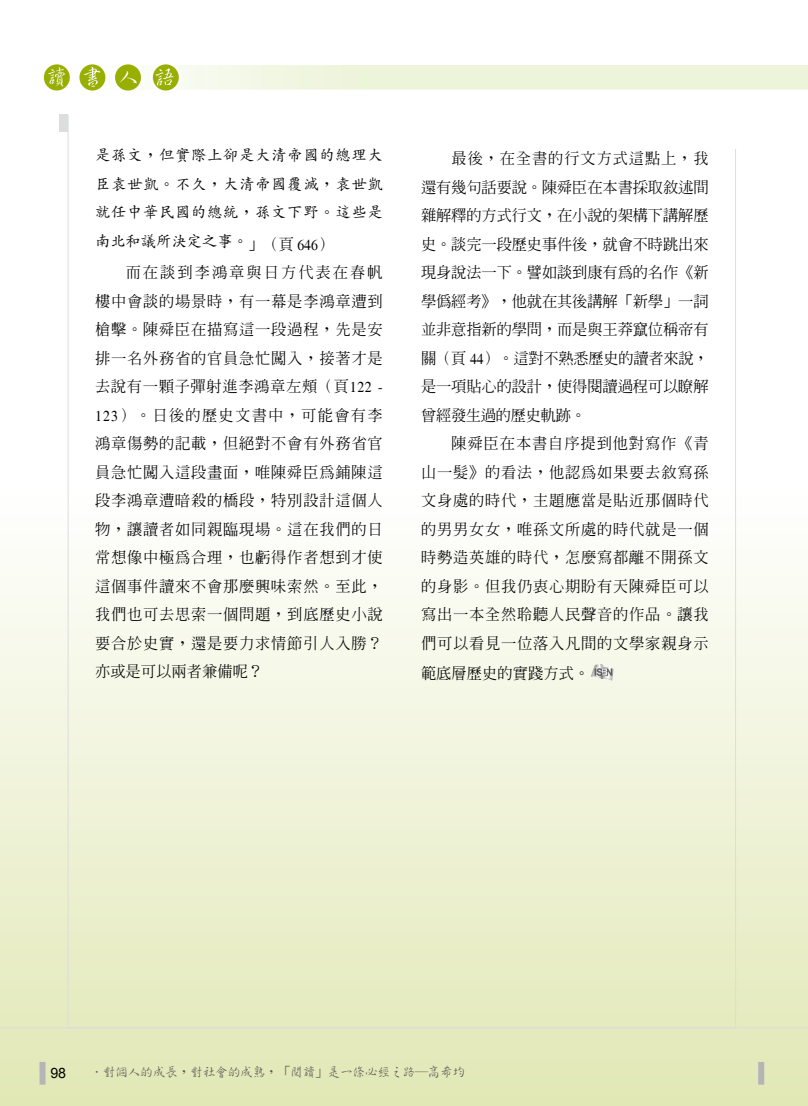
<style>
.page{position:relative;width:808px;height:1106px;background:#fff}
.page>*{position:absolute;margin:0;border:0;box-sizing:border-box;transform-origin:0 0}
.t1{font:500 15.3px/28.5px "AR Ming B5";letter-spacing:.045em;color:#000;text-align:justify}
.t2{font:500 15.3px/28.5px "AR Kai B5";letter-spacing:.045em;color:#000;text-align:justify}
.t3{font:500 15.3px "AR Ming B5";color:#000}
.t4{font:14.25px "Arial";color:#000}
.t5{font:500 13.5px "AR Xing Shu B5";letter-spacing:-.075em;color:#595757}
.s1{font-family:"AR Ming B5"}
.s2{font-family:"Times";font-weight:400}
</style>
<div class="page">
<div style="left:0;top:486px;width:808px;height:620px;background:linear-gradient(to bottom,#fffffe,#e1e8b5)"></div>
<img style="left:43px;top:64px;width:765px;height:85px">
<div style="left:40px;top:1061px;width:6px;height:23px;background:#b5b5b6"></div>
<hr style="left:68px;top:1027px;width:740px;height:1px;background:#dcdddd">
<hr style="left:68px;top:115px;width:1px;height:912px;background:#dcdddd">
<div style="left:60px;top:115px;width:8px;height:17px;background:#dcdddd"></div>
<img style="left:591px;top:664px;width:23px;height:17px">
<div style="left:758px;top:1061px;width:6px;height:23px;background:#b5b5b6"></div>
<hr style="left:0;top:1027px;width:736px;height:1px;background:#dcdddd">
<hr style="left:735px;top:149px;width:1px;height:878px;background:#dcdddd">
<p class="t2" style="left:95px;top:141px;width:289px">是孫文，但實際上卻是大清帝國的總理大臣袁世凱。不久，大清帝國覆滅，袁世凱就任中華民國的總統，孫文下野。這些是南北和議所決定之事。<span class="s1">」（頁</span> <span class="s2">646</span><span class="s1">）</span></p>
<p class="t1" style="left:95px;top:258px;width:289px;text-indent:31px">而在談到李鴻章與日方代表在春帆樓中會談的場景時，有一幕是李鴻章遭到槍擊。陳舜臣在描寫這一段過程，先是安排一名外務省的官員急忙闖入，接著才是去說有一顆子彈射進李鴻章左頰（頁<span class="s2">122 - 123</span>）。日後的歷史文書中，可能會有李鴻章傷勢的記載，但絕對不會有外務省官員急忙闖入這段畫面，唯陳舜臣為鋪陳這段李鴻章遭暗殺的橋段，特別設計這個人物，讓讀者如同親臨現場。這在我們的日常想像中極為合理，也虧得作者想到才使這個事件讀來不會那麼興味索然。至此，我們也可去思索一個問題，到底歷史小說要合於史實，還是要力求情節引人入勝？亦或是可以兩者兼備呢？</p>
<p class="t1" style="left:421px;top:144px;width:289px;text-indent:31px">最後，在全書的行文方式這點上，我還有幾句話要說。陳舜臣在本書採取敘述間雜解釋的方式行文，在小說的架構下講解歷史。談完一段歷史事件後，就會不時跳出來現身說法一下。譬如談到康有為的名作《新學偽經考》，他就在其後講解「新學」一詞並非意指新的學問，而是與王莽竄位稱帝有關（頁 <span class="s2">44</span>）。這對不熟悉歷史的讀者來說，是一項貼心的設計，使得閱讀過程可以瞭解曾經發生過的歷史軌跡。</p>
<p class="t1" style="left:421px;top:429px;width:289px;text-indent:31px">陳舜臣在本書自序提到他對寫作《青山一髮》的看法，他認為如果要去敘寫孫文身處的時代，主題應當是貼近那個時代的男男女女，唯孫文所處的時代就是一個時勢造英雄的時代，怎麼寫都離不開孫文的身影。但我仍衷心期盼有天陳舜臣可以寫出一本全然聆聽人民聲音的作品。讓我們可以看見一位落入凡間的文學家親身示</p>
<p class="t3" style="left:421px;top:665px;width:170px">範底層歷史的實踐方式。</p>
<p class="t4" style="left:50px;top:1063px;width:17px">98</p>
<p class="t5" style="left:90px;top:1065px;width:377px">．對個人的成長，對社會的成熟，「閱讀」是一條必經之路─高希均</p>
</div>
